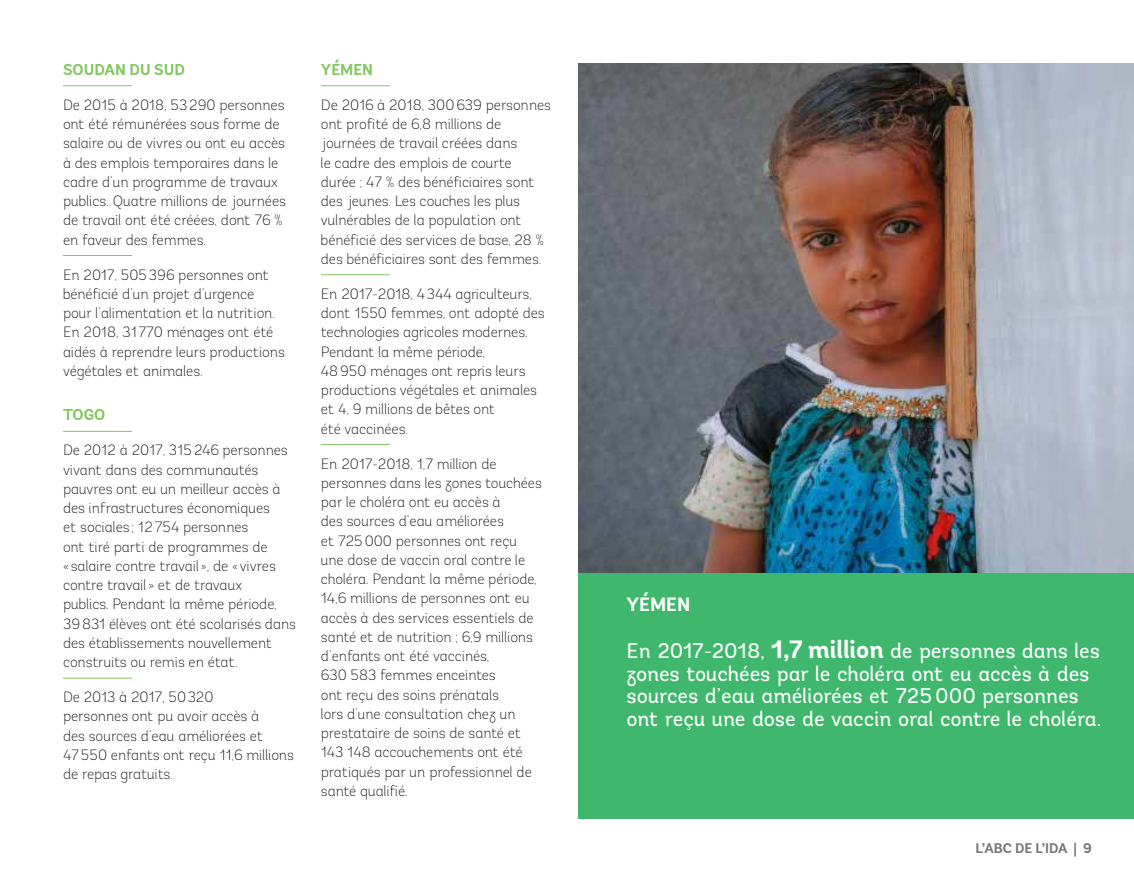
<style>
.page{position:relative;width:1134px;height:882px;background:#fff}
.page>*{position:absolute;margin:0;border:0;box-sizing:border-box;transform-origin:0 0}
.t1{font:21.18px/22.8px "Andes";letter-spacing:-.01em;color:#fff}
.t2{font:700 19.25px "Andes";color:#fff}
.t3{font:700 15.75px "Andes";color:#84c661}
.t4{font:200 14.88px/19.2px "Andes";letter-spacing:-.005em;color:#000}
.t5{font:700 14px "Andes";color:#77787b}
.s1{font-weight:700;font-size:25.03px}
</style>
<div class="page">
<hr style="left:63px;top:85px;width:69px;height:1px;background:#84c661">
<hr style="left:63px;top:255px;width:69px;height:1px;background:#84c661">
<hr style="left:63px;top:431px;width:69px;height:1px;background:#84c661">
<hr style="left:63px;top:678px;width:69px;height:1px;background:#84c661">
<hr style="left:321px;top:85px;width:69px;height:1px;background:#84c661">
<hr style="left:321px;top:274px;width:69px;height:1px;background:#84c661">
<hr style="left:321px;top:444px;width:69px;height:1px;background:#84c661">
<div style="left:579px;top:551px;width:555px;height:268px;background:#3fb76d"></div>
<img style="left:579px;top:63px;width:555px;height:509px">
<p class="t3" style="left:63px;top:60px;width:123px">SOUDAN DU SUD</p>
<p class="t4" style="left:63px;top:95px;width:224px">De 2015 à 2018, 53290 personnes ont été rémunérées sous forme de salaire ou de vivres ou ont eu accès à des emplois temporaires dans le cadre d’un programme de travaux publics. Quatre millions de journées de travail ont été créées, dont 76 % en faveur des femmes.</p>
<p class="t4" style="left:63px;top:265px;width:223px">En 2017, 505396 personnes ont bénéficié d’un projet d’urgence pour l’alimentation et la nutrition.<br>En 2018, 31770 ménages ont été aidés à reprendre leurs productions végétales et animales.</p>
<p class="t3" style="left:63px;top:405px;width:44px">TOGO</p>
<p class="t4" style="left:63px;top:441px;width:235px">De 2012 à 2017, 315246 personnes vivant dans des communautés pauvres ont eu un meilleur accès à des infrastructures économiques<br>et sociales ; 12754 personnes<br>ont tiré parti de programmes de<br>« salaire contre travail», de « vivres contre travail» et de travaux<br>publics. Pendant la même période,<br>39831 élèves ont été scolarisés dans des établissements nouvellement construits ou remis en état.</p>
<p class="t4" style="left:63px;top:688px;width:233px">De 2013 à 2017, 50320<br>personnes ont pu avoir accès à<br>des sources d’eau améliorées et<br>47550 enfants ont reçu 11,6 millions de repas gratuits.</p>
<p class="t3" style="left:321px;top:60px;width:54px">YÉMEN</p>
<p class="t4" style="left:321px;top:95px;width:232px">De 2016 à 2018, 300639 personnes ont profité de 6,8 millions de journées de travail créées dans<br>le cadre des emplois de courte<br>durée ; 47 % des bénéficiaires sont des jeunes. Les couches les plus vulnérables de la population ont bénéficié des services de base, 28 % des bénéficiaires sont des femmes.</p>
<p class="t4" style="left:321px;top:284px;width:225px">En 2017-2018, 4344 agriculteurs, dont 1550 femmes, ont adopté des technologies agricoles modernes.<br>Pendant la même période,<br>48950 ménages ont repris leurs productions végétales et animales et 4, 9 millions de bêtes ont<br>été vaccinées.</p>
<p class="t4" style="left:321px;top:454px;width:223px">En 2017-2018, 1,7 million de personnes dans les zones touchées par le choléra ont eu accès à<br>des sources d’eau améliorées<br>et 725000 personnes ont reçu une dose de vaccin oral contre le choléra. Pendant la même période,<br>14,6 millions de personnes ont eu accès à des services essentiels de santé et de nutrition ; 6,9 millions d’enfants ont été vaccinés,<br>630 583 femmes enceintes<br>ont reçu des soins prénatals<br>lors d’une consultation chez un prestataire de soins de santé et<br>143 148 accouchements ont été pratiqués par un professionnel de santé qualifié.</p>
<p class="t2" style="left:627px;top:592px;width:65px">YÉMEN</p>
<h1 class="t1" style="left:627px;top:639px;width:476px">En 2017-2018, <span class="s1">1,7 million</span> de personnes dans les zones touchées par le choléra ont eu accès à des sources d’eau améliorées et 725000 personnes ont reçu une dose de vaccin oral contre le choléra.</h1>
<p class="t5" style="left:975px;top:840px;width:118px">L’ABC DE L’IDA | 9</p>
</div>
